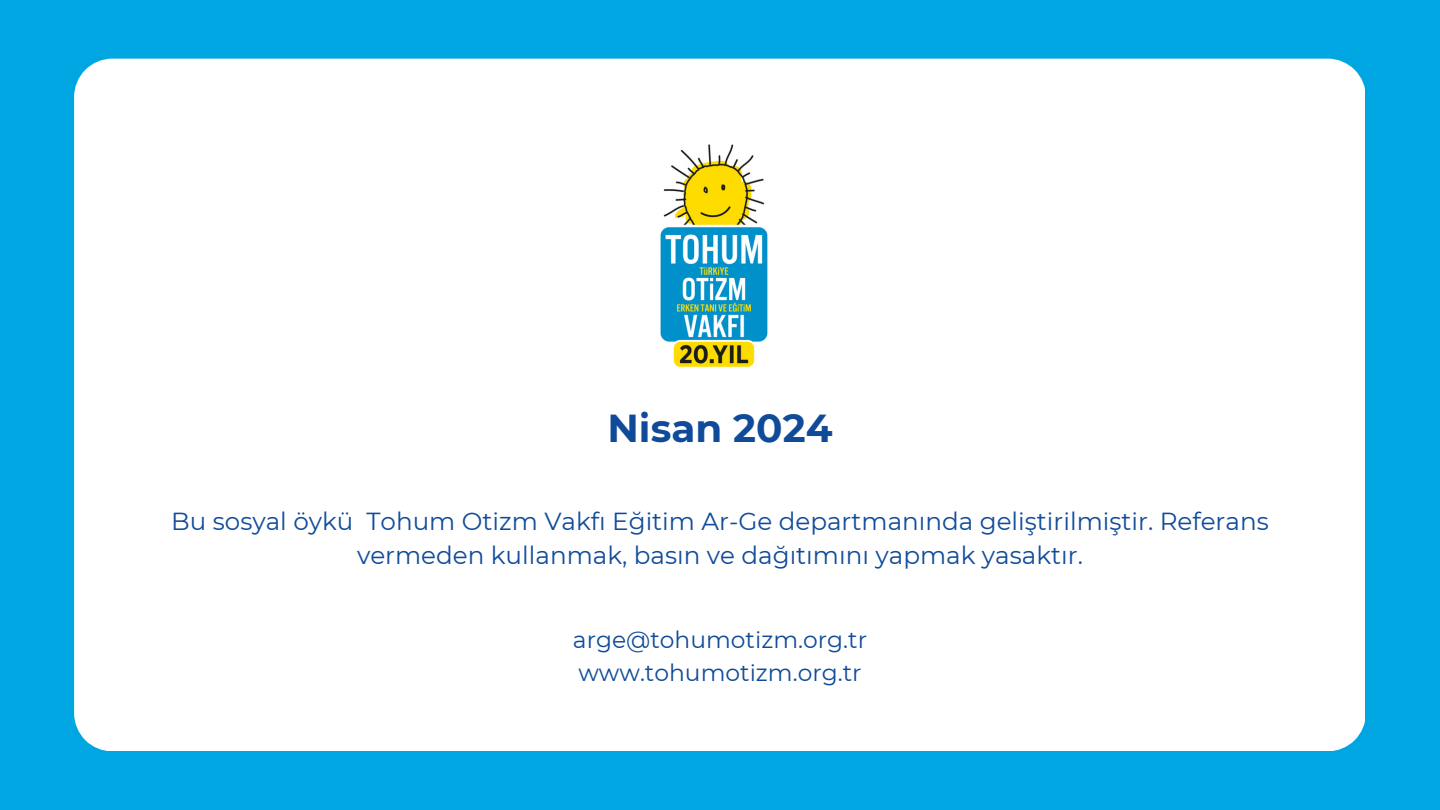
<style>
.page{position:relative;width:1440px;height:810px;background:#fff}
.page>*{position:absolute;margin:0;border:0;box-sizing:border-box;transform-origin:0 0}
.t1{font:700 38.9px "Montserrat";color:#104b9a}
.t2{font:24.6px/34.5px "Montserrat";color:#104b9a;text-align:center}
.t3{font:23.4px "Montserrat";color:#104b9a}
</style>
<div class="page">
<div style="left:0;top:0;width:1439px;height:810px;background:#00a6e1"></div>
<div style="left:74px;top:59px;width:1291px;height:692px;background:#fff"></div>
<img style="left:653px;top:133px;width:134px;height:238px">
<h1 class="t1" style="left:608px;top:404px;width:226px">Nisan 2024</h1>
<p class="t2" style="left:171px;top:504px;width:1099px">Bu sosyal öykü Tohum Otizm Vakfı Eğiti m Ar-Ge departmanında gelişti ri lmişti r. Referans vermeden kullanmak, basın ve dağıtımını yapmak yasaktır.</p>
<p class="t3" style="left:573px;top:626px;width:296px">arge@tohumotizm.org.tr</p>
<p class="t3" style="left:578px;top:658px;width:285px">www.tohumotizm.org.tr</p>
</div>
